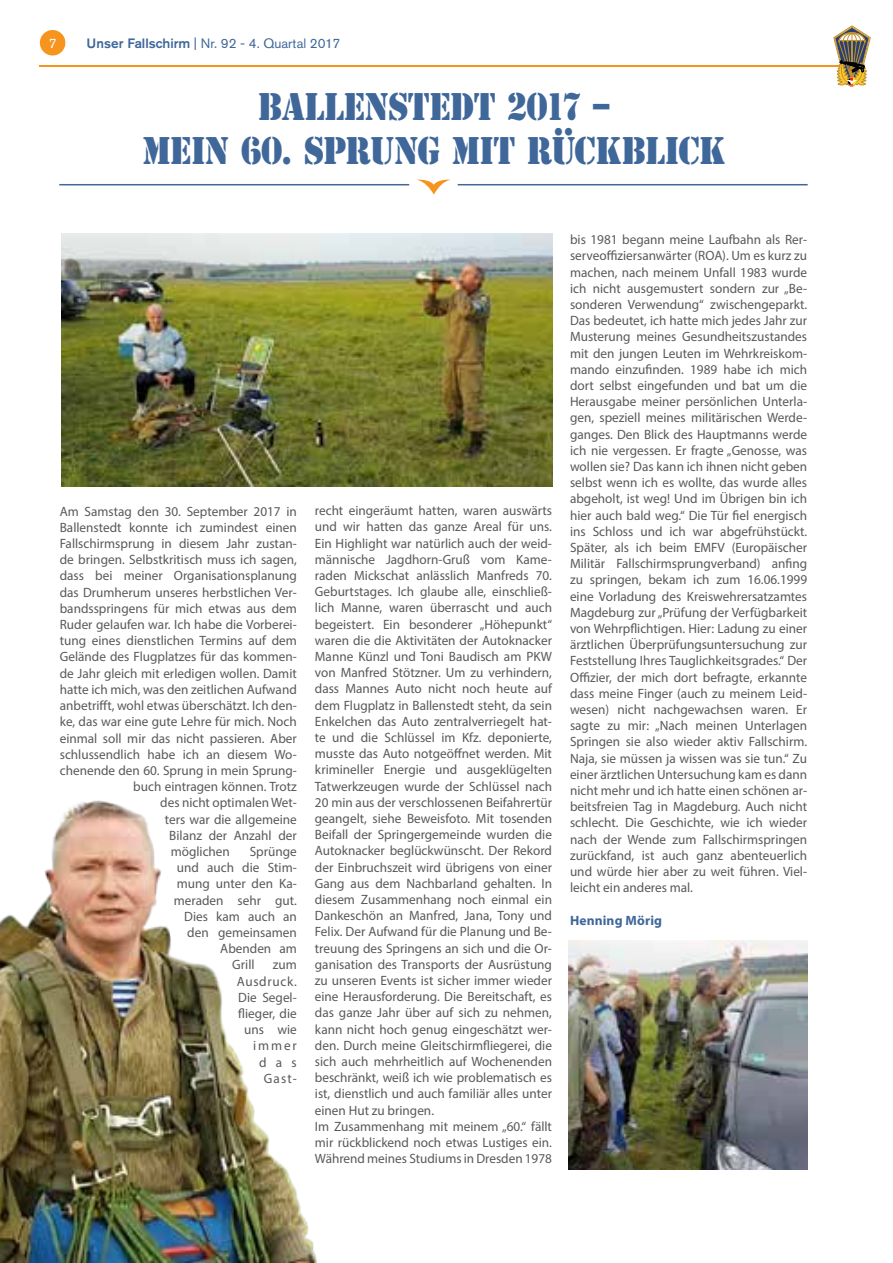
<style>
.page{position:relative;width:893px;height:1263px;background:#fff}
.page>*{position:absolute;margin:0;border:0;box-sizing:border-box;transform-origin:0 0}
.t1{font:36px/43.2px "Stencil Std";letter-spacing:-.025em;color:#3f6799;text-align:center;scale:.91 1}
.t2{font:13.5px/16.2px "Myriad Pro";color:#58595b;text-align:right}
.t3{font:13.5px "Akzidenz Grotesk Pro";color:#3f6799}
.t4{font:700 13.5px "Myriad Pro";letter-spacing:.01em;color:#3f6799}
.t5{font:13.5px "Akzidenz Grotesk Pro";color:#fff}
.s1{font-weight:500}
</style>
<div class="page">
<hr style="left:59px;top:184px;width:350px;height:1px;background:#3f6799">
<svg style="left:417px;top:179px;width:33px;height:16px"></svg>
<hr style="left:458px;top:184px;width:350px;height:1px;background:#3f6799">
<img style="left:0;top:800px;width:317px;height:463px">
<img style="left:61px;top:234px;width:492px;height:253px">
<img style="left:568px;top:941px;width:240px;height:229px">
<div style="left:40px;top:30px;width:25px;height:26px;background:#f7941e;border-radius:50%"></div>
<hr style="left:40px;top:65px;width:805px;height:1px;background:#f7941e">
<svg style="left:833px;top:25px;width:38px;height:61px"></svg>
<p class="t5" style="left:49px;top:34px;width:9px">7</p>
<p class="t3" style="left:87px;top:34px;width:255px"><span class="s1">Unser Fallschirm</span> | Nr. 92 - 4. Quartal 2017</p>
<h1 class="t1" style="left:142px;top:86px;width:643px">BALLENSTEDT 2017 –<br>MEIN 60. SPRUNG MIT RÜCKBLICK</h1>
<p class="t2" style="left:60px;top:503px;width:239px">Am Samstag den 30. September 2017 in</p>
<p class="t2" style="left:60px;top:519px;width:239px">Ballenstedt konnte ich zumindest einen</p>
<p class="t2" style="left:60px;top:535px;width:239px">Fallschirmsprung in diesem Jahr zustan-</p>
<p class="t2" style="left:60px;top:551px;width:238px">de bringen. Selbstkritisch muss ich sagen,</p>
<p class="t2" style="left:60px;top:568px;width:238px">dass bei meiner Organisationsplanung</p>
<p class="t2" style="left:60px;top:584px;width:239px">das Drumherum unseres herbstlichen Ver-</p>
<p class="t2" style="left:60px;top:600px;width:238px">bandsspringens für mich etwas aus dem</p>
<p class="t2" style="left:60px;top:616px;width:239px">Ruder gelaufen war. Ich habe die Vorberei-</p>
<p class="t2" style="left:60px;top:632px;width:238px">tung eines dienstlichen Termins auf dem</p>
<p class="t2" style="left:60px;top:649px;width:239px">Gelände des Flugplatzes für das kommen-</p>
<p class="t2" style="left:60px;top:665px;width:239px">de Jahr gleich mit erledigen wollen. Damit</p>
<p class="t2" style="left:60px;top:681px;width:239px">hatte ich mich, was den zeitlichen Aufwand</p>
<p class="t2" style="left:60px;top:697px;width:239px">anbetrifft, wohl etwas überschätzt. Ich den-</p>
<p class="t2" style="left:60px;top:713px;width:238px">ke, das war eine gute Lehre für mich. Noch</p>
<p class="t2" style="left:60px;top:730px;width:239px">einmal soll mir das nicht passieren. Aber</p>
<p class="t2" style="left:60px;top:746px;width:239px">schlussendlich habe ich an diesem Wo-</p>
<p class="t2" style="left:60px;top:762px;width:239px">chenende den 60. Sprung in mein Sprung-</p>
<p class="t2" style="left:133px;top:778px;width:165px">buch eintragen können. Trotz</p>
<p class="t2" style="left:160px;top:794px;width:138px">des nicht optimalen Wet-</p>
<p class="t2" style="left:165px;top:811px;width:134px">ters war die allgemeine</p>
<p class="t2" style="left:169px;top:827px;width:129px">Bilanz der Anzahl der</p>
<p class="t2" style="left:171px;top:843px;width:61px">möglichen</p>
<p class="t2" style="left:250px;top:843px;width:49px">Sprünge</p>
<p class="t2" style="left:177px;top:859px;width:122px">und auch die Stim-</p>
<p class="t2" style="left:177px;top:875px;width:122px">mung unter den Ka-</p>
<p class="t2" style="left:174px;top:892px;width:124px">meraden sehr gut.</p>
<p class="t2" style="left:184px;top:908px;width:114px">Dies kam auch an</p>
<p class="t2" style="left:187px;top:924px;width:111px">den gemeinsamen</p>
<p class="t2" style="left:220px;top:940px;width:78px">Abenden am</p>
<p class="t2" style="left:232px;top:956px;width:24px">Grill</p>
<p class="t2" style="left:237px;top:956px;width:62px">zum<br>Ausdruck.<br>Die Segel&shy;flieger, die uns wie immer das<br>Gast-</p>
<p class="t2" style="left:315px;top:502px;width:239px;text-align:left">recht eingeräumt hatten, waren auswärts und wir hatten das ganze Areal für uns.<br>Ein Highlight war natürlich auch der weid&shy;männische Jagdhorn-Gruß vom Kame&shy;raden Mickschat anlässlich Manfreds 70.<br>Geburtstages. Ich glaube alle, einschließ&shy;lich Manne, waren überrascht und auch begeistert. Ein besonderer „Höhepunkt“ waren die die Aktivitäten der Autoknacker Manne Künzl und Toni Baudisch am PKW von Manfred Stötzner. Um zu verhindern, dass Mannes Auto nicht noch heute auf dem Flugplatz in Ballenstedt steht, da sein Enkelchen das Auto zentralverriegelt hat&shy;te und die Schlüssel im Kfz. deponierte, musste das Auto notgeöffnet werden. Mit krimineller Energie und ausgeklügelten Tatwerkzeugen wurde der Schlüssel nach 20 min aus der verschlossenen Beifahrertür geangelt, siehe Beweisfoto. Mit tosenden Beifall der Springergemeinde wurden die Autoknacker beglückwünscht. Der Rekord der Einbruchszeit wird übrigens von einer Gang aus dem Nachbarland gehalten. In diesem Zusammenhang noch einmal ein Dankeschön an Manfred, Jana, Tony und Felix. Der Aufwand für die Planung und Be&shy;treuung des Springens an sich und die Or&shy;ganisation des Transports der Ausrüstung zu unseren Events ist sicher immer wieder eine Herausforderung. Die Bereitschaft, es das ganze Jahr über auf sich zu nehmen, kann nicht hoch genug eingeschätzt wer&shy;den. Durch meine Gleitschirmfliegerei, die sich auch mehrheitlich auf Wochenenden beschränkt, weiß ich wie problematisch es ist, dienstlich und auch familiär alles unter einen Hut zu bringen.<br>Im Zusammenhang mit meinem „60.“ fällt mir rückblickend noch etwas Lustiges ein.<br>Während meines Studiums in Dresden 1978</p>
<p class="t2" style="left:570px;top:231px;width:239px;text-align:justify">bis 1981 begann meine Laufbahn als Rer&shy;serveoffiziersanwärter (ROA). Um es kurz zu machen, nach meinem Unfall 1983 wurde ich nicht ausgemustert sondern zur „Be&shy;sonderen Verwendung“ zwischengeparkt.<br>Das bedeutet, ich hatte mich jedes Jahr zur Musterung meines Gesundheitszustandes mit den jungen Leuten im Wehrkreiskom&shy;mando einzufinden. 1989 habe ich mich dort selbst eingefunden und bat um die Herausgabe meiner persönlichen Unterla&shy;gen, speziell meines militärischen Werde&shy;ganges. Den Blick des Hauptmanns werde ich nie vergessen. Er fragte „Genosse, was wollen sie? Das kann ich ihnen nicht geben selbst wenn ich es wollte, das wurde alles abgeholt, ist weg! Und im Übrigen bin ich hier auch bald weg.“ Die Tür fiel energisch ins Schloss und ich war abgefrühstückt.<br>Später, als ich beim EMFV (Europäischer Militär Fallschirmsprungverband) anfing zu springen, bekam ich zum 16.06.1999 eine Vorladung des Kreiswehrersatzamtes Magdeburg zur „Prüfung der Verfügbarkeit von Wehrpflichtigen. Hier: Ladung zu einer ärztlichen Überprüfungsuntersuchung zur Feststellung Ihres Tauglichkeitsgrades.“ Der Offizier, der mich dort befragte, erkannte dass meine Finger (auch zu meinem Leid&shy;wesen) nicht nachgewachsen waren. Er sagte zu mir: „Nach meinen Unterlagen Springen sie also wieder aktiv Fallschirm.<br>Naja, sie müssen ja wissen was sie tun.“ Zu einer ärztlichen Untersuchung kam es dann nicht mehr und ich hatte einen schönen ar&shy;beitsfreien Tag in Magdeburg. Auch nicht schlecht. Die Geschichte, wie ich wieder nach der Wende zum Fallschirmspringen zurückfand, ist auch ganz abenteuerlich und würde hier aber zu weit führen. Viel&shy;leicht ein anderes mal.</p>
<p class="t4" style="left:570px;top:911px;width:94px">Henning Mörig</p>
</div>
